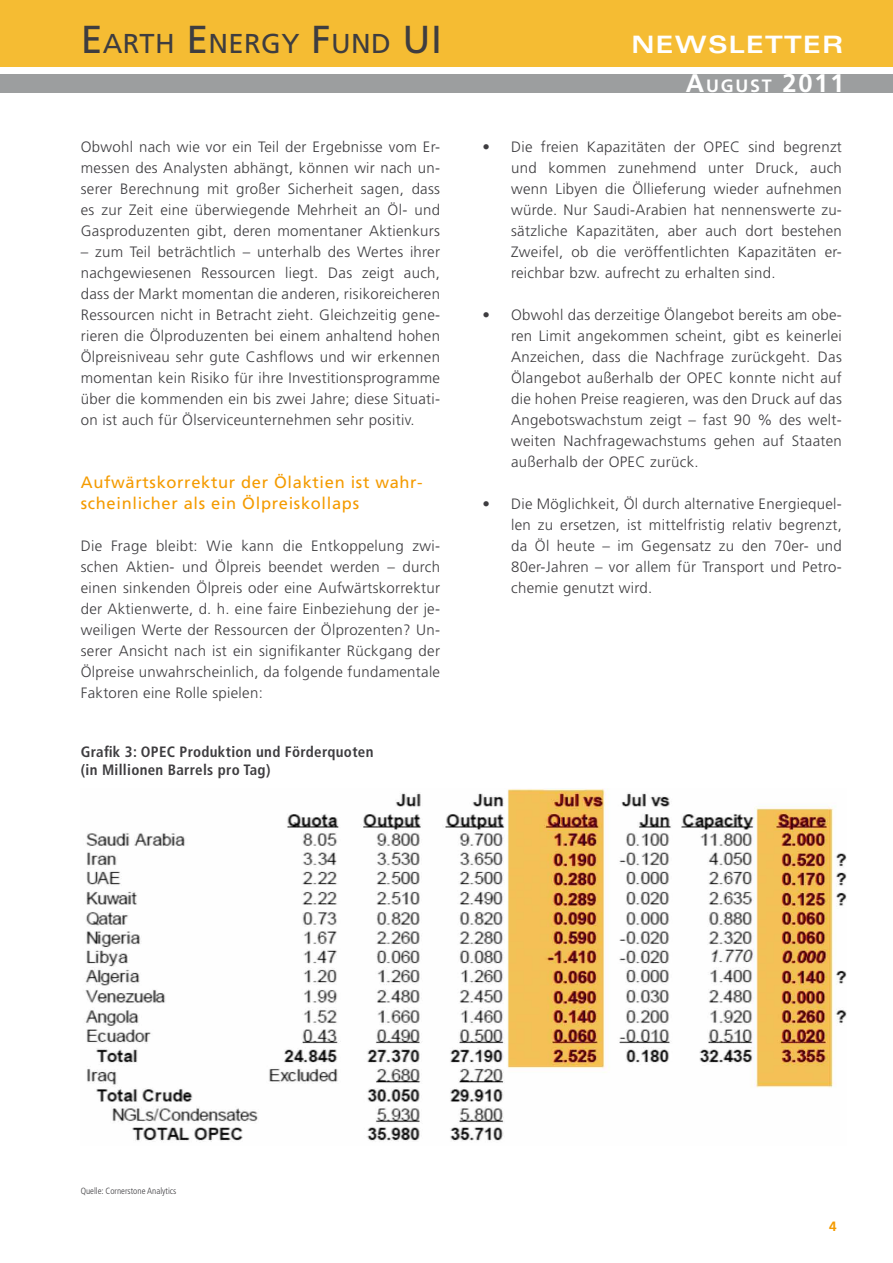
<style>
.page{position:relative;width:893px;height:1263px;background:#fff}
.page>*{position:absolute;margin:0;border:0;box-sizing:border-box;transform-origin:0 0}
.t1{font:27.3px "Frutiger LT";letter-spacing:.015em;color:#3e3d40}
.t2{font:700 expanded 24px "Univers";letter-spacing:.05em;color:#fff}
.t3{font:700 17.85px "Frutiger LT";letter-spacing:.1em;color:#fff}
.t4{font:16.5px/21px "Frutiger LT";letter-spacing:.04em;color:#f49b00}
.t5{font:300 15px/21px "Frutiger LT";letter-spacing:.02em;color:#3e3d40;text-align:justify}
.t6{font:700 condensed 15px/18px "Frutiger LT";letter-spacing:.02em;color:#3e3d40}
.t7{font:700 13.5px "Frutiger LT";color:#f49b00}
.t8{font:300 condensed 9px "Frutiger LT";color:#3e3d40}
.s1{font-size:39px}
.s2{font-size:25.5px}
</style>
<div class="page">
<div style="left:0;top:0;width:893px;height:67px;background:#f5bc33"></div>
<div style="left:0;top:74px;width:893px;height:19px;background:#9c9e9f"></div>
<img style="left:85px;top:789px;width:761px;height:353px">
<h1 class="t1" style="left:81px;top:27px;width:363px"><span class="s1">E</span>ARTH <span class="s1">E</span>NERGY <span class="s1">F</span>UND <span class="s1">UI</span></h1>
<h2 class="t2" style="left:632px;top:31px;width:213px">NEWSLETTER</h2>
<p class="t5" style="left:81px;top:136px;width:361px">Obwohl nach wie vor ein Teil der Ergebnisse vom Er&shy;messen des Analysten abhängt, können wir nach un&shy;serer Berechnung mit großer Sicherheit sagen, dass es zur Zeit eine überwiegende Mehrheit an Öl- und Gasproduzenten gibt, deren momentaner Aktienkurs</p>
<p class="t5" style="left:81px;top:241px;width:361px">– zum Teil beträchtlich – unterhalb des Wertes ihrer nachgewiesenen Ressourcen liegt. Das zeigt auch, dass der Markt momentan die anderen, risikoreicheren Ressourcen nicht in Betracht zieht. Gleichzeitig gene&shy;rieren die Ölproduzenten bei einem anhaltend hohen Ölpreisniveau sehr gute Cashflows und wir erkennen momentan kein Risiko für ihre Investitionsprogramme über die kommenden ein bis zwei Jahre; diese Situati&shy;on ist auch für Ölserviceunternehmen sehr positiv.</p>
<p class="t4" style="left:81px;top:471px;width:343px">Aufwärtskorrektur der Ölaktien ist wahr&shy;scheinlicher als ein Ölpreiskollaps</p>
<p class="t5" style="left:81px;top:535px;width:361px">Die Frage bleibt: Wie kann die Entkoppelung zwi&shy;schen Aktien- und Ölpreis beendet werden – durch einen sinkenden Ölpreis oder eine Aufwärtskorrektur der Aktienwerte, d. h. eine faire Einbeziehung der je&shy;weiligen Werte der Ressourcen der Ölprozenten? Un&shy;serer Ansicht nach ist ein signifikanter Rückgang der Ölpreise unwahrscheinlich, da folgende fundamentale Faktoren eine Rolle spielen:</p>
<p class="t6" style="left:81px;top:742px;width:294px">Grafik 3: OPEC Produktion und Förderquoten (in Millionen Barrels pro Tag)</p>
<p class="t3" style="left:686px;top:76px;width:160px"><span class="s2">A</span>UGUST <span class="s2">2011</span></p>
<p class="t5" style="left:511px;top:136px;width:332px;text-indent:-29px">• Die freien Kapazitäten der OPEC sind begrenzt und kommen zunehmend unter Druck, auch wenn Libyen die Öllieferung wieder aufnehmen würde. Nur Saudi-Arabien hat nennenswerte zu&shy;sätzliche Kapazitäten, aber auch dort bestehen Zweifel, ob die veröffentlichten Kapazitäten er&shy;reichbar bzw. aufrecht zu erhalten sind.</p>
<p class="t5" style="left:511px;top:304px;width:332px;text-indent:-28px">• Obwohl das derzeitige Ölangebot bereits am obe&shy;ren Limit angekommen scheint, gibt es keinerlei Anzeichen, dass die Nachfrage zurückgeht. Das Ölangebot außerhalb der OPEC konnte nicht auf die hohen Preise reagieren, was den Druck auf das Angebotswachstum zeigt – fast 90 % des welt&shy;weiten Nachfragewachstums gehen auf Staaten außerhalb der OPEC zurück.</p>
<p class="t5" style="left:511px;top:493px;width:332px;text-indent:-28px">• Die Möglichkeit, Öl durch alternative Energiequel&shy;len zu ersetzen, ist mittelfristig relativ begrenzt, da Öl heute – im Gegensatz zu den 70er- und 80er-Jahren – vor allem für Transport und Petro&shy;chemie genutzt wird.</p>
<p class="t8" style="left:81px;top:1185px;width:97px">Quelle: Cornerstone Analytics</p>
<p class="t7" style="left:829px;top:1218px;width:9px">4</p>
</div>
